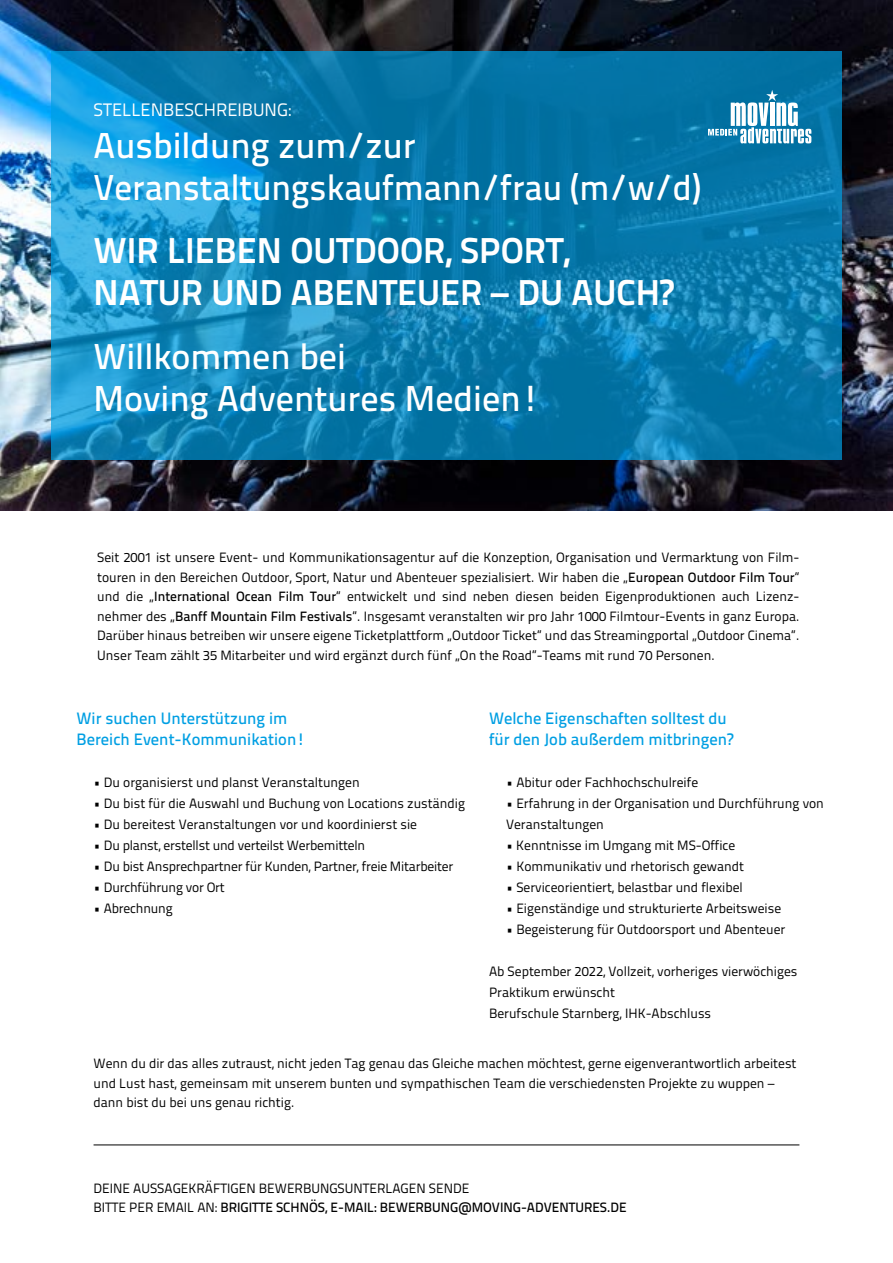
<style>
.page{position:relative;width:893px;height:1263px;background:#fff}
.page>*{position:absolute;margin:0;border:0;box-sizing:border-box;transform-origin:0 0}
.t1{font:36px/42px "Titillium Text 25 L 600 wt";color:#fff}
.t2{font:36px/42px "Titillium Text 25 L 800 wt";color:#fff}
.t3{font:18px "Titillium Text 25 L 400 wt";color:#fff}
.t4{font:16.5px/21px "Titillium Text 25 L 600 wt";color:#009fe3}
.t5{font:13.5px/19.5px "Titillium Text 25 L 400 wt";color:#000}
.t6{font:13.5px "Titillium Text 25 L 600 wt";color:#000}
.s1{font-family:"Titillium Text 25 L 600 wt"}
.s2{font-family:"Titillium Text 25 L 400 wt"}
</style>
<div class="page">
<img style="left:0;top:0;width:893px;height:510px">
<svg style="left:51px;top:51px;width:791px;height:408px;background:#0c7eb1"></svg>
<svg style="left:708px;top:90px;width:103px;height:53px"></svg>
<hr style="left:94px;top:1144px;width:705px;height:1px;background:#000">
<h2 class="t3" style="left:94px;top:96px;width:199px">STELLENBESCHREIBUNG:</h2>
<h1 class="t1" style="left:94px;top:122px;width:609px">Ausbildung zum/zur<br>Veranstaltungskaufmann/frau (m/w/d)</h1>
<h1 class="t2" style="left:94px;top:227px;width:582px">WIR LIEBEN OUTDOOR, SPORT,<br>NATUR UND ABENTEUER – DU AUCH?</h1>
<h1 class="t1" style="left:94px;top:333px;width:448px">Willkommen bei<br>Moving Adventures Medien!</h1>
<p class="t5" style="left:97px;top:547px;width:704px;text-align:justify">Seit 2001 ist unsere Event- und Kommunikationsagentur auf die Konzeption, Organisation und Vermarktung von Film&shy;touren in den Bereichen Outdoor, Sport, Natur und Abenteuer spezialisiert. Wir haben die „<span class="s1">European Outdoor Film Tour</span>“ und die „<span class="s1">International Ocean Film Tour</span>“ entwickelt und sind neben diesen beiden Eigenproduktionen auch Lizenz&shy;nehmer des „<span class="s1">Banff Mountain Film Festivals</span>“. Insgesamt veranstalten wir pro Jahr 1000 Filmtour-Events in ganz Europa.<br>Darüber hinaus betreiben wir unsere eigene Ticketplattform „Outdoor Ticket“ und das Streamingportal „Outdoor Cinema“.<br>Unser Team zählt 35 Mitarbeiter und wird ergänzt durch fünf „On the Road“-Teams mit rund 70 Personen.</p>
<p class="t4" style="left:77px;top:707px;width:230px">Wir suchen Unterstützung im<br>Bereich Event-Kommunikation!</p>
<p class="t5" style="left:94px;top:772px;width:268px">• Du organisierst und planst Veranstaltungen</p>
<p class="t5" style="left:94px;top:793px;width:373px">• Du bist für die Auswahl und Buchung von Locations zuständig</p>
<p class="t5" style="left:94px;top:814px;width:325px">• Du bereitest Veranstaltungen vor und koordinierst sie</p>
<p class="t5" style="left:94px;top:835px;width:273px">• Du planst, erstellst und verteilst Werbemitteln</p>
<p class="t5" style="left:94px;top:856px;width:361px">• Du bist Ansprechpartner für Kunden, Partner, freie Mitarbeiter</p>
<p class="t5" style="left:94px;top:877px;width:133px">• Durchführung vor Ort</p>
<p class="t5" style="left:94px;top:898px;width:81px">• Abrechnung</p>
<p class="t4" style="left:489px;top:707px;width:246px">Welche Eigenschaften solltest du für den Job außerdem mitbringen?</p>
<p class="t5" style="left:506px;top:772px;width:194px">• Abitur oder Fachhochschulreife</p>
<p class="t5" style="left:506px;top:792px;width:319px;line-height:21px">• Erfahrung in der Organisation und Durchführung von<br>Veranstaltungen</p>
<p class="t5" style="left:506px;top:835px;width:231px">• Kenntnisse im Umgang mit MS-Office</p>
<p class="t5" style="left:506px;top:856px;width:240px">• Kommunikativ und rhetorisch gewandt</p>
<p class="t5" style="left:506px;top:877px;width:238px">• Serviceorientiert, belastbar und flexibel</p>
<p class="t5" style="left:506px;top:898px;width:277px">• Eigenständige und strukturierte Arbeitsweise</p>
<p class="t5" style="left:506px;top:919px;width:281px">• Begeisterung für Outdoorsport und Abenteuer</p>
<p class="t5" style="left:489px;top:960px;width:310px;line-height:21px">Ab September 2022, Vollzeit, vorheriges vierwöchiges<br>Praktikum erwünscht<br>Berufschule Starnberg, IHK-Abschluss</p>
<p class="t5" style="left:94px;top:1053px;width:704px">Wenn du dir das alles zutraust, nicht jeden Tag genau das Gleiche machen möchtest, gerne eigenverantwortlich arbeitest und Lust hast, gemeinsam mit unserem bunten und sympathischen Team die verschiedensten Projekte zu wuppen – dann bist du bei uns genau richtig.</p>
<p class="t5" style="left:94px;top:1177px;width:377px">DEINE AUSSAGEKRÄFTIGEN BEWERBUNGSUNTERLAGEN SENDE</p>
<p class="t6" style="left:94px;top:1197px;width:535px"><span class="s2">BITTE PER EMAIL AN:</span> BRIGITTE SCHNÖS, E-MAIL: BEWERBUNG@MOVING-ADVENTURES.DE</p>
</div>
